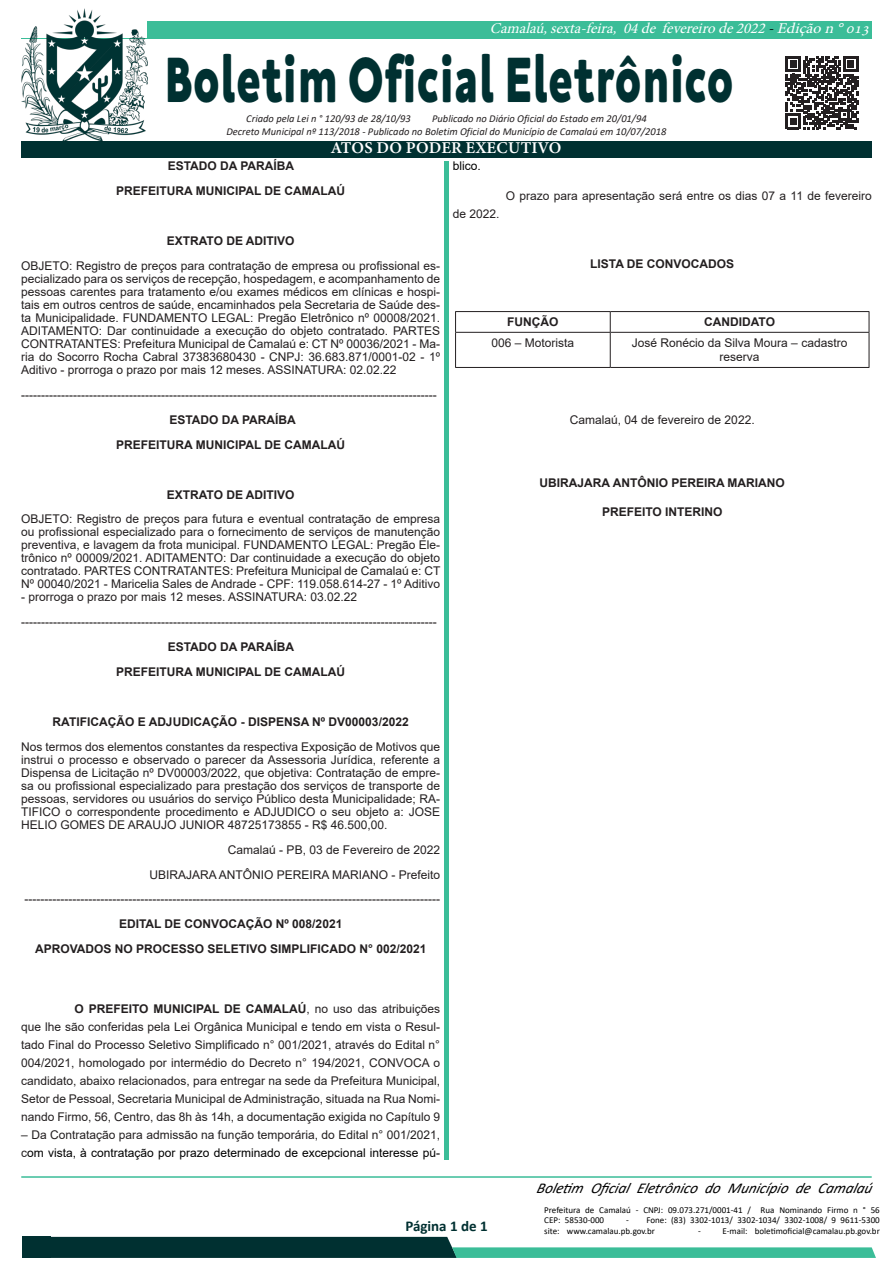
<style>
.page{position:relative;width:893px;height:1263px;background:#fff}
.page>*{position:absolute;margin:0;border:0;box-sizing:border-box;transform-origin:0 0}
.t1{font:800 65.55px "Neufreit";letter-spacing:.02em;color:#003031;scale:.71 1}
.t2{font:16.5px "Minion Variable Concept";letter-spacing:.01em;color:#fff}
.t3{font:italic 15px "Minion Pro";color:#fff}
.t4{font:italic 15px "Calibri";color:#000}
.t5{font:700 15px "Calibri";color:#003031}
.Normal__Web{font:12px/12.9px "Arial";color:#231f20;text-align:justify}
.Normal__Web-2{font:700 12px "Arial";color:#231f20}
.No_Spacing{font:700 12px "Arial";color:#231f20}
.No_Spacing-2{font:12px "Arial";color:#231f20}
.t6{font:12px "Arial";color:#000}
.t7{font:italic 10.5px "Calibri";color:#231f20}
.t8{font:9px/10.5px "Calibri";color:#000}
.s1{color:#000}
.s2{font-weight:700}
</style>
<div class="page">
<div style="left:21px;top:21px;width:851px;height:17px;background:#3bbd98"></div>
<hr style="left:21px;top:1176px;width:851px;height:2px;background:#3bbd98">
<div style="left:444px;top:48px;width:5px;height:1112px;background:#3bbd98"></div>
<svg style="left:51px;top:1237px;width:825px;height:21px"></svg>
<div style="left:22px;top:1237px;width:29px;height:21px;background:#003031"></div>
<div style="left:425px;top:40px;width:38px;height:121px;background:#fff"></div>
<div style="left:21px;top:141px;width:851px;height:16px;background:#003031"></div>
<svg style="left:786px;top:56px;width:72px;height:73px"></svg>
<hr style="left:455px;top:311px;width:155px;height:1px;background:#231f20">
<hr style="left:610px;top:311px;width:259px;height:1px;background:#231f20">
<hr style="left:455px;top:332px;width:155px;height:1px;background:#231f20">
<hr style="left:610px;top:332px;width:259px;height:1px;background:#231f20">
<hr style="left:455px;top:367px;width:155px;height:1px;background:#231f20">
<hr style="left:610px;top:367px;width:259px;height:1px;background:#231f20">
<svg style="left:455px;top:312px;width:1px;height:20px"></svg>
<hr style="left:455px;top:333px;width:1px;height:34px;background:#231f20">
<svg style="left:610px;top:312px;width:1px;height:20px"></svg>
<svg style="left:869px;top:312px;width:1px;height:20px"></svg>
<hr style="left:610px;top:333px;width:1px;height:34px;background:#231f20">
<hr style="left:869px;top:333px;width:1px;height:34px;background:#231f20">
<img style="left:21px;top:9px;width:126px;height:132px">
<p class="t3" style="left:490px;top:18px;width:386px">Camalaú,sexta-feira, 04de fevereirode2022<span class="s1">-</span>Ediçãon°013</p>
<p class="t1" style="left:164px;top:40px;width:803px">Boletim Oficial Eletrônico</p>
<p class="t7" style="left:246px;top:111px;width:166px">Criado pela Lei n ° 120/93 de 28/10/93</p>
<p class="t7" style="left:432px;top:111px;width:216px">Publicado no Diário Oficial do Estado em 20/01/94</p>
<p class="t7" style="left:226px;top:124px;width:442px">Decreto Municipal nº 113/2018 - Publicado no Boletim Oficial do Município de Camalaú em 10/07/2018</p>
<p class="t2" style="left:332px;top:136px;width:231px">ATOS DO PODER EXECUTIVO</p>
<p class="Normal__Web-2" style="left:168px;top:158px;width:128px">ESTADO DA PARAÍBA</p>
<p class="Normal__Web-2" style="left:116px;top:183px;width:231px">PREFEITURA MUNICIPAL DE CAMALAÚ</p>
<p class="t6" style="left:453px;top:158px;width:30px">blico.</p>
<p class="Normal__Web" style="left:506px;top:190px;width:367px">O prazo para apresentação será entre os dias 07 a 11 de fevereiro</p>
<p class="Normal__Web-2" style="left:167px;top:232px;width:129px">EXTRATO DE ADITIVO</p>
<p class="Normal__Web" style="left:21px;top:259px;width:420px">OBJETO: Registro de preços para contratação de empresa ou profissional es&shy;pecializado para os serviços de recepção, hospedagem, e acompanhamento de pessoas carentes para tratamento e/ou exames médicos em clínicas e hospi&shy;tais em outros centros de saúde, encaminhados pela Secretaria de Saúde des&shy;ta Municipalidade. FUNDAMENTO LEGAL: Pregão Eletrônico nº 00008/2021.<br>ADITAMENTO: Dar continuidade a execução do objeto contratado. PARTES CONTRATANTES: Prefeitura Municipal de Camalaú e: CT Nº 00036/2021 - Ma&shy;ria do Socorro Rocha Cabral 37383680430 - CNPJ: 36.683.871/0001-02 - 1º Aditivo - prorroga o prazo por mais 12 meses. ASSINATURA: 02.02.22</p>
<p class="Normal__Web" style="left:21px;top:388px;width:417px">--------------------------------------------------------------------------------------------------------</p>
<p class="Normal__Web-2" style="left:169px;top:411px;width:128px">ESTADO DA PARAÍBA</p>
<p class="Normal__Web-2" style="left:116px;top:436px;width:231px">PREFEITURA MUNICIPAL DE CAMALAÚ</p>
<p class="Normal__Web-2" style="left:167px;top:486px;width:129px">EXTRATO DE ADITIVO</p>
<p class="Normal__Web" style="left:21px;top:513px;width:421px">OBJETO: Registro de preços para futura e eventual contratação de empresa ou profissional especializado para o fornecimento de serviços de manutenção preventiva, e lavagem da frota municipal. FUNDAMENTO LEGAL: Pregão Ele&shy;trônico nº 00009/2021. ADITAMENTO: Dar continuidade a execução do objeto contratado. PARTES CONTRATANTES: Prefeitura Municipal de Camalaú e: CT Nº 00040/2021 - Maricelia Sales de Andrade - CPF: 119.058.614-27 - 1º Aditivo</p>
<p class="Normal__Web" style="left:21px;top:590px;width:337px">- prorroga o prazo por mais 12 meses. ASSINATURA: 03.02.22</p>
<p class="Normal__Web" style="left:21px;top:615px;width:417px">--------------------------------------------------------------------------------------------------------</p>
<p class="Normal__Web-2" style="left:168px;top:638px;width:128px">ESTADO DA PARAÍBA</p>
<p class="Normal__Web-2" style="left:116px;top:663px;width:231px">PREFEITURA MUNICIPAL DE CAMALAÚ</p>
<p class="Normal__Web-2" style="left:53px;top:713px;width:357px">RATIFICAÇÃO E ADJUDICAÇÃO - DISPENSA Nº DV00003/2022</p>
<p class="Normal__Web" style="left:21px;top:740px;width:420px">Nos termos dos elementos constantes da respectiva Exposição de Motivos que instrui o processo e observado o parecer da Assessoria Jurídica, referente a Dispensa de Licitação nº DV00003/2022, que objetiva: Contratação de empre&shy;sa ou profissional especializado para prestação dos serviços de transporte de pessoas, servidores ou usuários do serviço Público desta Municipalidade; RA-TIFICO o correspondente procedimento e ADJUDICO o seu objeto a: JOSE HELIO GOMES DE ARAUJO JUNIOR 48725173855 - R$ 46.500,00.</p>
<p class="Normal__Web" style="left:228px;top:843px;width:214px">Camalaú - PB, 03 de Fevereiro de 2022</p>
<p class="Normal__Web" style="left:149px;top:868px;width:292px">UBIRAJARA ANTÔNIO PEREIRA MARIANO - Prefeito</p>
<p class="Normal__Web" style="left:24px;top:893px;width:417px">--------------------------------------------------------------------------------------------------------</p>
<p class="Normal__Web-2" style="left:119px;top:916px;width:225px">EDITAL DE CONVOCAÇÃO Nº 008/2021</p>
<p class="Normal__Web-2" style="left:35px;top:941px;width:393px">APROVADOS NO PROCESSO SELETIVO SIMPLIFICADO N° 002/2021</p>
<p class="Normal__Web" style="left:453px;top:208px;width:48px">de 2022.</p>
<p class="Normal__Web-2" style="left:590px;top:256px;width:146px">LISTA DE CONVOCADOS</p>
<p class="Normal__Web-2" style="left:507px;top:314px;width:53px">FUNÇÃO</p>
<p class="Normal__Web-2" style="left:704px;top:314px;width:72px">CANDIDATO</p>
<p class="Normal__Web" style="left:492px;top:336px;width:84px">006 – Motorista</p>
<p class="Normal__Web" style="left:632px;top:336px;width:217px;line-height:14.4px;text-align:center">José Ronécio da Silva Moura – cadastro reserva</p>
<p class="No_Spacing-2" style="left:570px;top:412px;width:186px">Camalaú, 04 de fevereiro de 2022.</p>
<p class="No_Spacing" style="left:540px;top:474px;width:247px">UBIRAJARA ANTÔNIO PEREIRA MARIANO</p>
<p class="No_Spacing" style="left:602px;top:503px;width:122px">PREFEITO INTERINO</p>
<p class="Normal__Web" style="left:21px;top:1000px;width:420px;line-height:18px;text-indent:53px"><span class="s2">O PREFEITO MUNICIPAL DE CAMALAÚ</span>, no uso das atribuições que lhe são conferidas pela Lei Orgânica Municipal e tendo em vista o Resul&shy;tado Final do Processo Seletivo Simplificado n° 001/2021, através do Edital n° 004/2021, homologado por intermédio do Decreto n° 194/2021, CONVOCA o candidato, abaixo relacionados, para entregar na sede da Prefeitura Municipal, Setor de Pessoal, Secretaria Municipal de Administração, situada na Rua Nomi&shy;nando Firmo, 56, Centro, das 8h às 14h, a documentação exigida no Capítulo 9</p>
<p class="Normal__Web" style="left:21px;top:1126px;width:420px;line-height:18px">– Da Contratação para admissão na função temporária, do Edital n° 001/2021, c<span class="s1">om vista, à contratação por prazo determinado de excepcional interesse pú-</span></p>
<p class="t4" style="left:536px;top:1178px;width:342px">Boletim Oficial Eletrônico do Município de Camalaú</p>
<p class="t5" style="left:405px;top:1215px;width:84px">Página 1 de 1</p>
<p class="t8" style="left:544px;top:1204px;width:337px">Prefeitura de Camalaú - CNPJ: 09.073.271/0001-41 / Rua Nominando Firmo n ° 56<br>CEP: 58530-000</p>
<p class="t8" style="left:544px;top:1214px;width:337px;text-indent:82px">- Fone: (83) 3302-1013/ 3302-1034/ 3302-1008/ 9 9611-5300 site: www.camalau.pb.gov.br</p>
<p class="t8" style="left:698px;top:1225px;width:183px">- E-mail: boletimoficial@camalau.pb.gov.br</p>
</div>
